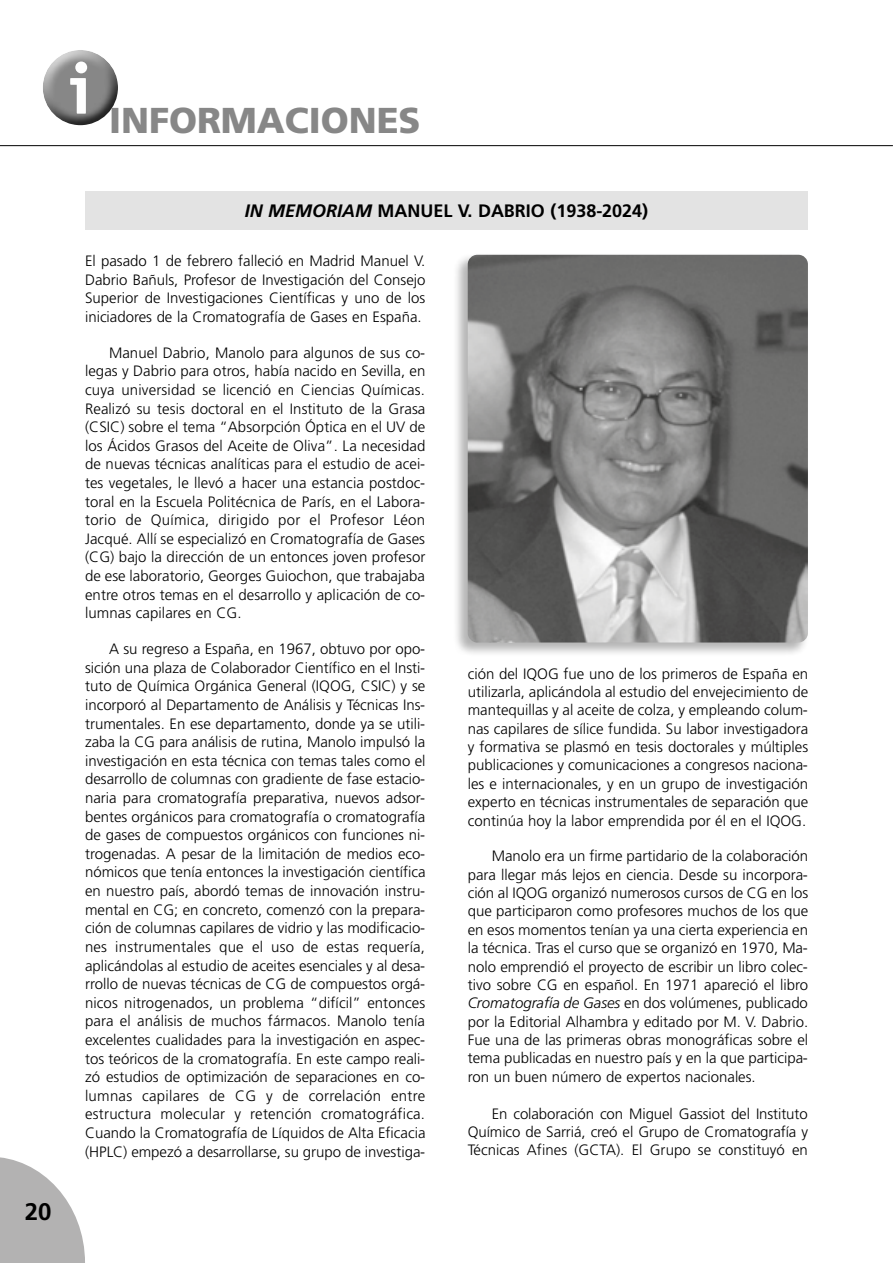
<style>
.page{position:relative;width:893px;height:1263px;background:#fff}
.page>*{position:absolute;margin:0;border:0;box-sizing:border-box;transform-origin:0 0}
.TXT_GENERAL{font:700 72px "Officina Sans Std";color:#fff}
.TXT_GENERAL-2{font:900 36px "Frutiger LT Std";color:#878787}
.t1{font:700 24px "Frutiger LT Std";color:#000}
.TIT_NOTICIA{font:700 18px "Frutiger LT Std";color:#000}
.TXT_GENERAL-3{font:300 15px/18.6px "Frutiger LT Std";color:#000;text-align:justify}
.TXT_TEXTO_1{font:300 15px/18.6px "Frutiger LT Std";color:#000;text-align:justify}
.s1{font-style:italic}
</style>
<div class="page">
<div style="left:38px;top:59px;width:93px;height:67px;background:#000;opacity:.75"></div>
<div style="left:85px;top:191px;width:723px;height:39px;background:#e3e3e3"></div>
<div style="left:453px;top:253px;width:357px;height:405px;background:#000;opacity:.3"></div>
<img style="left:468px;top:255px;width:340px;height:387px">
<hr style="left:0;top:145px;width:893px;height:1px;background:#000">
<svg style="left:0;top:1157px;width:85px;height:106px"></svg>
<p class="TXT_GENERAL" style="left:69px;top:44px;width:24px">i</p>
<p class="TXT_GENERAL-2" style="left:109px;top:99px;width:313px">INFORMACIONES</p>
<h3 class="t1" style="left:25px;top:1198px;width:28px">20</h3>
<p class="TIT_NOTICIA" style="left:245px;top:200px;width:405px"><span class="s1">IN MEMORIAM</span> MANUEL V. DABRIO (1938-2024)</p>
<p class="TXT_TEXTO_1" style="left:85px;top:252px;width:342px">El pasado 1 de febrero falleció en Madrid Manuel V.<br>Dabrio Bañuls, Profesor de Investigación del Consejo Superior de Investigaciones Científicas y uno de los iniciadores de la Cromatografía de Gases en España.</p>
<p class="TXT_GENERAL-3" style="left:85px;top:343px;width:342px;text-indent:24px">Manuel Dabrio, Manolo para algunos de sus co&shy;legas y Dabrio para otros, había nacido en Sevilla, en cuya universidad se licenció en Ciencias Químicas.<br>Realizó su tesis doctoral en el Instituto de la Grasa (CSIC) sobre el tema “Absorpción Óptica en el UV de los Ácidos Grasos del Aceite de Oliva”. La necesidad de nuevas técnicas analíticas para el estudio de acei&shy;tes vegetales, le llevó a hacer una estancia postdoc&shy;toral en la Escuela Politécnica de París, en el Labora&shy;torio de Química, dirigido por el Profesor Léon Jacqué. Allí se especializó en Cromatografía de Gases (CG) bajo la dirección de un entonces joven profesor de ese laboratorio, Georges Guiochon, que trabajaba entre otros temas en el desarrollo y aplicación de co&shy;lumnas capilares en CG.</p>
<p class="TXT_GENERAL-3" style="left:85px;top:640px;width:342px;text-indent:24px">A su regreso a España, en 1967, obtuvo por opo&shy;sición una plaza de Colaborador Científico en el Insti&shy;tuto de Química Orgánica General (IQOG, CSIC) y se incorporó al Departamento de Análisis y Técnicas Ins&shy;trumentales. En ese departamento, donde ya se utili&shy;zaba la CG para análisis de rutina, Manolo impulsó la investigación en esta técnica con temas tales como el desarrollo de columnas con gradiente de fase estacio&shy;naria para cromatografía preparativa, nuevos adsor&shy;bentes orgánicos para cromatografía o cromatografía de gases de compuestos orgánicos con funciones ni&shy;trogenadas. A pesar de la limitación de medios eco&shy;nómicos que tenía entonces la investigación científica en nuestro país, abordó temas de innovación instru&shy;mental en CG; en concreto, comenzó con la prepara&shy;ción de columnas capilares de vidrio y las modificacio&shy;nes instrumentales que el uso de estas requería, aplicándolas al estudio de aceites esenciales y al desa&shy;rrollo de nuevas técnicas de CG de compuestos orgá&shy;nicos nitrogenados, un problema “difícil” entonces para el análisis de muchos fármacos. Manolo tenía excelentes cualidades para la investigación en aspec&shy;tos teóricos de la cromatografía. En este campo reali&shy;zó estudios de optimización de separaciones en co&shy;lumnas capilares de CG y de correlación entre estructura molecular y retención cromatográfica.<br>Cuando la Cromatografía de Líquidos de Alta Eficacia (HPLC) empezó a desarrollarse, su grupo de investiga-</p>
<p class="TXT_GENERAL-3" style="left:468px;top:664px;width:342px">ción del IQOG fue uno de los primeros de España en utilizarla, aplicándola al estudio del envejecimiento de mantequillas y al aceite de colza, y empleando colum&shy;nas capilares de sílice fundida. Su labor investigadora y formativa se plasmó en tesis doctorales y múltiples publicaciones y comunicaciones a congresos naciona&shy;les e internacionales, y en un grupo de investigación experto en técnicas instrumentales de separación que continúa hoy la labor emprendida por él en el IQOG.</p>
<p class="TXT_GENERAL-3" style="left:468px;top:847px;width:342px;text-indent:24px">Manolo era un firme partidario de la colaboración para llegar más lejos en ciencia. Desde su incorpora&shy;ción al IQOG organizó numerosos cursos de CG en los que participaron como profesores muchos de los que en esos momentos tenían ya una cierta experiencia en la técnica. Tras el curso que se organizó en 1970, Ma&shy;nolo emprendió el proyecto de escribir un libro colec&shy;tivo sobre CG en español. En 1971 apareció el libro <span class="s1">Cromatografía de Gases</span> en dos volúmenes, publicado por la Editorial Alhambra y editado por M. V. Dabrio.<br>Fue una de las primeras obras monográficas sobre el tema publicadas en nuestro país y en la que participa&shy;ron un buen número de expertos nacionales.</p>
<p class="TXT_GENERAL-3" style="left:468px;top:1104px;width:342px;text-indent:24px">En colaboración con Miguel Gassiot del Instituto Químico de Sarriá, creó el Grupo de Cromatografía y Técnicas Afines (GCTA). El Grupo se constituyó en</p>
</div>
